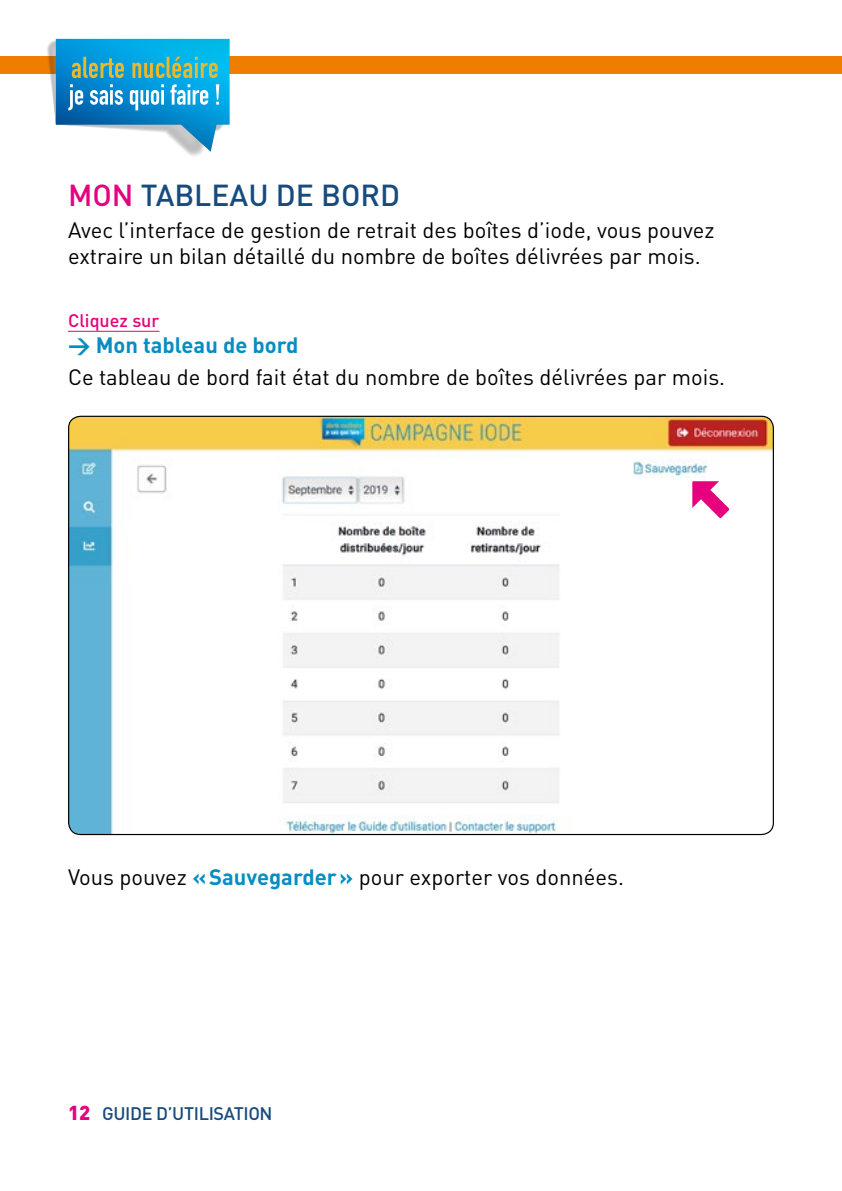
<style>
.page{position:relative;width:842px;height:1191px;background:#fff}
.page>*{position:absolute;margin:0;border:0;box-sizing:border-box;transform-origin:0 0}
.t1{font:500 30px "DIN";color:#184b7d}
.t2{font:22px/26px "DIN";color:#000}
.t3{font:700 22px "DIN";color:#068ec2}
.t4{font:500 18px "DIN";letter-spacing:-.02em;color:#184b7d}
.t5{font:500 18px "DIN";color:#e6007d}
.s1{color:#e6007d}
.s2{font-weight:700;color:#068ec2}
.s3{font-weight:900;font-size:20px;color:#e6007d}
</style>
<div class="page">
<hr style="left:68px;top:331px;width:91px;height:1px;background:#e6007d">
<img style="left:69px;top:416px;width:704px;height:418px">
<svg style="left:689px;top:478px;width:44px;height:44px"></svg>
<div style="left:0;top:57px;width:842px;height:17px;background:#ef7d00"></div>
<svg style="left:46px;top:39px;width:184px;height:117px"></svg>
<h1 class="t1" style="left:68px;top:176px;width:333px"><span class="s1">MON</span> TABLEAU DE BORD</h1>
<p class="t2" style="left:68px;top:217px;width:648px">Avec l’interface de gestion de retrait des boîtes d’iode, vous pouvez extraire un bilan détaillé du nombre de boîtes délivrées par mois.</p>
<p class="t5" style="left:68px;top:309px;width:93px">Cliquez sur</p>
<p class="t3" style="left:68px;top:331px;width:232px">&gt; Mon tableau de bord</p>
<p class="t2" style="left:68px;top:364px;width:659px">Ce tableau de bord fait état du nombre de boîtes délivrées par mois.</p>
<p class="t2" style="left:68px;top:863px;width:557px">Vous pouvez <span class="s2">«Sauvegarder»</span> pour exporter vos données.</p>
<p class="t4" style="left:68px;top:1102px;width:206px"><span class="s3">12</span> GUIDE D’UTILISATION</p>
</div>
